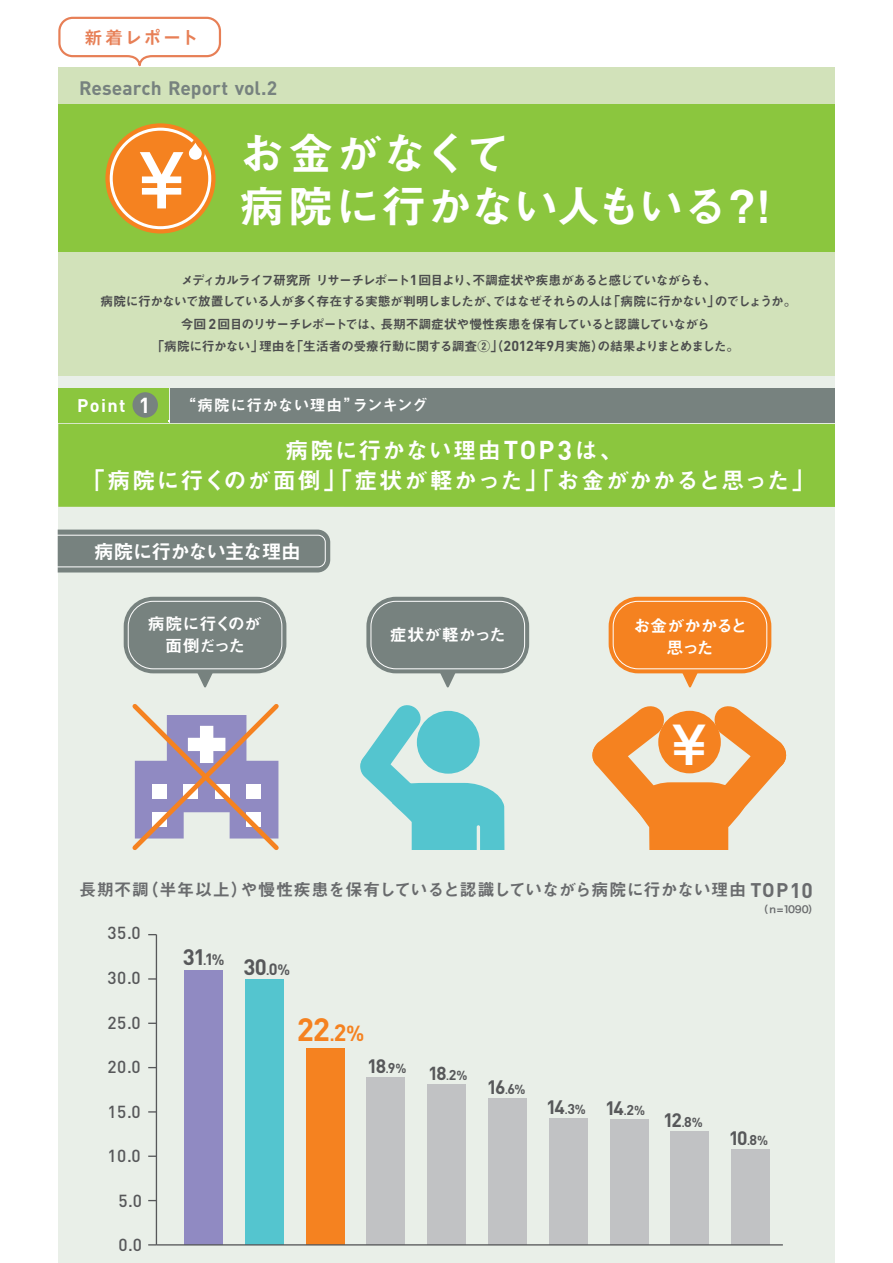
<style>
.page{position:relative;width:893px;height:1263px;background:#fff}
.page>*{position:absolute;margin:0;border:0;box-sizing:border-box;transform-origin:0 0}
.t1{font:600 50.7px "MO Clear Tone SG";color:#fff;scale:.95 1}
.t2{font:44.4px/53.4px "Midashi Go Upr MB31";letter-spacing:-.03em;color:#fff}
.t3{font:700 31.95px "DIN";color:#f58220}
.t4{font:23.1px/29.8px "Midashi Go Pro MB31";letter-spacing:.03em;color:#fff;text-align:center}
.t5{font:700 22.05px "DIN";color:#57585a}
.t6{font:19.8px "Midashi Go Pro MB31";letter-spacing:-.06em;color:#fff}
.t7{font:700 19.2px "DIN";letter-spacing:-.105em;color:#57585a}
.t8{font:700 19.2px "DIN";color:#77827f}
.t9{font:700 18.6px "DIN";color:#57585a}
.t10{font:700 18.15px "DIN";letter-spacing:.075em;color:#fff}
.t11{font:17.4px "TB Go Std B";letter-spacing:.13em;color:#e77f56}
.t12{font:17.25px "Midashi Go Pro MB31";letter-spacing:.005em;color:#696b6d}
.t13{font:500 17.25px "DIN";letter-spacing:.03em;color:#57585a}
.t14{font:16.8px/21.5px "Midashi Go Pro MB31";letter-spacing:-.035em;color:#fff;text-align:center}
.t15{font:16.8px/21.5px "Midashi Go Pro MB31";letter-spacing:-.06em;color:#fff;text-align:center}
.t16{font:16.8px "Midashi Go Pro MB31";letter-spacing:-.015em;color:#fff}
.t17{font:15.75px "Midashi Go Pro MB31";letter-spacing:.005em;color:#fff}
.t18{font:12.9px/21.6px "Midashi Go Pro MB31";letter-spacing:-.065em;color:#4b4c4d;text-align:center}
.t19{font:9.75px "Hira Kaku Pro W6";color:#696b6d}
.s1{font-family:"DIN";font-weight:700;font-size:14.25px}
.s2{font-size:21.45px}
.s3{font-family:"DIN";font-weight:700;font-size:25.5px}
.s4{font-family:"DIN";font-weight:700;font-size:27px}
.s5{font-family:"DIN";font-weight:700;font-size:19.5px}
.s6{font-family:"DIN";font-weight:700;font-size:21px}
.s7{font-size:11.7px}
.s8{font-size:16.2px}
.s9{font-size:15px}
.s10{font-size:16.95px}
.s11{font-size:23.4px}
.s12{font-size:21.6px}
.s13{font-size:10.2px}
.s14{font-size:14.1px}
.s15{font-size:13.05px}
</style>
<div class="page">
<div style="left:58px;top:68px;width:777px;height:1195px;background:#e9efe8"></div>
<div style="left:58px;top:104px;width:777px;height:148px;background:#8bc63e"></div>
<svg style="left:132px;top:704px;width:147px;height:146px"></svg>
<svg style="left:592px;top:706px;width:195px;height:144px"></svg>
<div style="left:658px;top:711px;width:63px;height:62px;background:#f58220;border-radius:50%"></div>
<svg style="left:360px;top:705px;width:145px;height:145px"></svg>
<div style="left:58px;top:68px;width:777px;height:36px;background:#d2e2ba"></div>
<div style="left:58px;top:252px;width:777px;height:124px;background:#d2e2ba"></div>
<svg style="left:57px;top:530px;width:273px;height:42px"></svg>
<hr style="left:156px;top:935px;width:1px;height:310px;background:#57585a">
<svg style="left:148px;top:1155px;width:8px;height:2px"></svg>
<svg style="left:148px;top:1022px;width:8px;height:2px"></svg>
<svg style="left:148px;top:978px;width:8px;height:2px"></svg>
<div style="left:670px;top:1132px;width:39px;height:113px;background:#c1c2c4"></div>
<div style="left:610px;top:1119px;width:38px;height:126px;background:#c1c2c4"></div>
<div style="left:549px;top:1118px;width:39px;height:127px;background:#c1c2c4"></div>
<div style="left:488px;top:1098px;width:39px;height:147px;background:#c1c2c4"></div>
<div style="left:427px;top:1084px;width:39px;height:161px;background:#c1c2c4"></div>
<div style="left:367px;top:1078px;width:38px;height:167px;background:#c1c2c4"></div>
<div style="left:306px;top:1049px;width:39px;height:196px;background:#f58220"></div>
<div style="left:245px;top:980px;width:39px;height:265px;background:#54c5cf"></div>
<div style="left:184px;top:970px;width:39px;height:275px;background:#908ac2"></div>
<div style="left:731px;top:1149px;width:39px;height:96px;background:#c1c2c4"></div>
<div style="left:58px;top:388px;width:111px;height:34px;background:#8bc63e"></div>
<div style="left:58px;top:424px;width:777px;height:83px;background:#8bc63e"></div>
<div style="left:170px;top:388px;width:665px;height:34px;background:#77827f"></div>
<div style="left:132px;top:392px;width:26px;height:26px;background:#77827f;border-radius:50%"></div>
<hr style="left:156px;top:1244px;width:627px;height:1px;background:#57585a">
<svg style="left:195px;top:673px;width:20px;height:15px"></svg>
<div style="left:124px;top:597px;width:162px;height:76px;background:#77827f;border-radius:30px"></div>
<div style="left:128px;top:601px;width:154px;height:68px;border:1px solid #fff;border-radius:25px"></div>
<svg style="left:680px;top:673px;width:20px;height:15px"></svg>
<div style="left:609px;top:597px;width:162px;height:76px;background:#f58220;border-radius:30px"></div>
<div style="left:613px;top:601px;width:154px;height:68px;border:1px solid #fff;border-radius:25px"></div>
<svg style="left:438px;top:673px;width:20px;height:15px"></svg>
<div style="left:366px;top:597px;width:163px;height:76px;background:#77827f;border-radius:30px"></div>
<div style="left:371px;top:601px;width:154px;height:68px;border:1px solid #fff;border-radius:25px"></div>
<svg style="left:105px;top:123px;width:111px;height:110px;fill:#f58220"></svg>
<div style="left:111px;top:129px;width:99px;height:99px;background:#f58220;border-radius:50%"></div>
<div style="left:110px;top:128px;width:101px;height:101px;border:3px solid #fff;border-radius:50%"></div>
<svg style="left:183px;top:137px;width:25px;height:29px"></svg>
<svg style="left:58px;top:16px;width:164px;height:51px"></svg>
<h3 class="t11" style="left:85px;top:22px;width:115px">新着レポート</h3>
<h3 class="t8" style="left:79px;top:76px;width:200px">Research Report vol.2</h3>
<h2 class="t2" style="left:139px;top:124px;width:649px;text-indent:101px">お金がなくて<br><sup>¥</sup> 病院に行かない人もいる？！</h2>
<p class="t18" style="left:101px;top:267px;width:698px">メディカルライフ研究所 リサーチレポート<span class="s1">1</span>回目より、不調症状や疾患があると感じていながらも、<br>病院に行かないで放置している人が多く存在する実態が判明しましたが、ではなぜそれらの人は「病院に行かない」のでしょうか。</p>
<p class="t18" style="left:151px;top:312px;width:590px;line-height:22.2px">今回 <span class="s1">2</span> 回目のリサーチレポートでは、長期不調症状や慢性疾患を保有していると認識していながら<br>「病院に行かない」理由を「生活者の受療行動に関する調査②」（<span class="s1">2012</span>年<span class="s1">9</span>月実施）の結果よりまとめました。</p>
<h3 class="t10" style="left:77px;top:393px;width:75px">Point <span class="s2">1</span></h3>
<p class="t17" style="left:180px;top:393px;width:249px">“病院に行かない理由”ランキング</p>
<h3 class="t4" style="left:82px;top:433px;width:734px">病院に行かない理由<span class="s3">TOP</span><span class="s4">3</span>は、<br>「病院に行くのが面倒」「症状が軽かった」「お金がかかると思った」</h3>
<h3 class="t6" style="left:94px;top:535px;width:208px">病院に行かない主な理由</h3>
<h3 class="t14" style="left:148px;top:611px;width:115px">病院に行くのが面倒だった</h3>
<h3 class="t15" style="left:633px;top:613px;width:116px">お金がかかると思った</h3>
<h3 class="t16" style="left:390px;top:622px;width:117px">症状が軽かった</h3>
<h1 class="t1" style="left:672px;top:709px;width:38px">¥</h1>
<h3 class="t12" style="left:79px;top:876px;width:735px">長期不調（半年以上）や慢性疾患を保有していると認識していながら病院に行かない理由 <span class="s5">TOP</span><span class="s6">10</span></h3>
<h3 class="t13" style="left:108px;top:922px;width:35px">35.0</h3>
<h3 class="t13" style="left:108px;top:967px;width:35px">30.0</h3>
<h3 class="t13" style="left:108px;top:1011px;width:35px">25.0</h3>
<h3 class="t13" style="left:108px;top:1056px;width:35px">20.0</h3>
<h3 class="t13" style="left:108px;top:1100px;width:35px">15.0</h3>
<h3 class="t13" style="left:108px;top:1145px;width:35px">10.0</h3>
<h3 class="t13" style="left:119px;top:1189px;width:25px">5.0</h3>
<h3 class="t13" style="left:119px;top:1234px;width:25px">0.0</h3>
<h3 class="t5" style="left:183px;top:942px;width:43px">31<span class="s7">.</span><span class="s8">1</span><span class="s9">%</span></h3>
<h3 class="t5" style="left:243px;top:952px;width:48px">30<span class="s7">.</span><span class="s8">0</span><span class="s9">%</span></h3>
<h3 class="t3" style="left:297px;top:1008px;width:69px">22<span class="s10">.</span><span class="s11">2</span><span class="s12">%</span></h3>
<h3 class="t7" style="left:367px;top:1053px;width:41px">18<span class="s13">.</span><span class="s14">9</span><span class="s15">%</span></h3>
<h3 class="t9" style="left:428px;top:1061px;width:41px">18<span class="s13">.</span><span class="s14">2</span><span class="s15">%</span></h3>
<h3 class="t7" style="left:487px;top:1074px;width:40px">16<span class="s13">.</span><span class="s14">6</span><span class="s15">%</span></h3>
<h3 class="t7" style="left:546px;top:1095px;width:101px">14<span class="s13">.</span><span class="s14">3</span><span class="s15">%</span> 14<span class="s13">.</span><span class="s14">2</span><span class="s15">%</span></h3>
<h3 class="t7" style="left:663px;top:1107px;width:41px">12<span class="s13">.</span><span class="s14">8</span><span class="s15">%</span></h3>
<p class="t19" style="left:759px;top:900px;width:61px">（n=1090）</p>
<h3 class="t7" style="left:729px;top:1125px;width:41px">10<span class="s13">.</span><span class="s14">8</span><span class="s15">%</span></h3>
</div>
